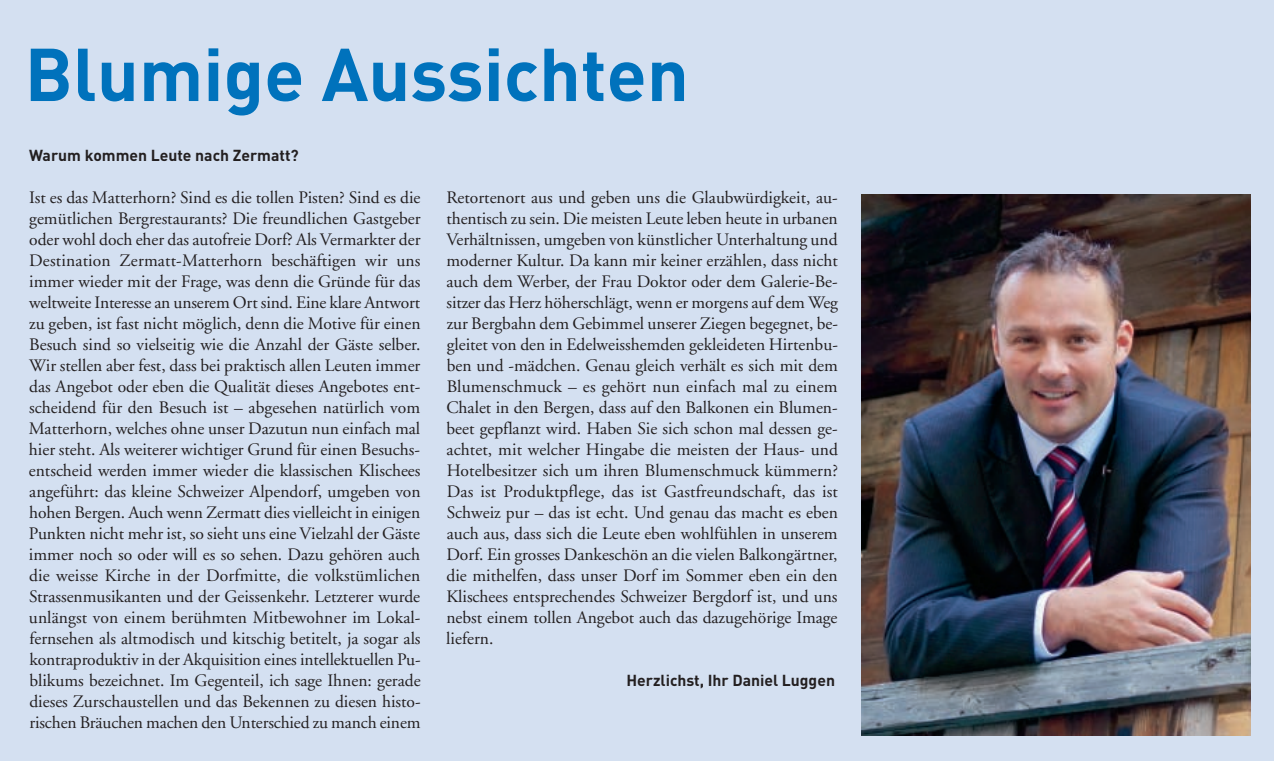
<style>
.page{position:relative;width:1274px;height:761px;background:#d4e0f1}
.page>*{position:absolute;margin:0;border:0;box-sizing:border-box;transform-origin:0 0}
.t1{font:700 73.5px "DIN";color:#0072bc}
.t2{font:17.5px/21px "Adobe Garamond";letter-spacing:-.005em;color:#231f20;text-align:justify}
.t3{font:700 15.75px "DIN";color:#231f20}
</style>
<div class="page">
<img style="left:861px;top:194px;width:389px;height:542px">
<h1 class="t1" style="left:25px;top:33px;width:666px">Blumige Aussichten</h1>
<p class="t3" style="left:29px;top:147px;width:271px">Warum kommen Leute nach Zermatt?</p>
<p class="t2" style="left:29px;top:189px;width:393px">Ist es das Matterhorn? Sind es die tollen Pisten? Sind es die gemütlichen Bergrestaurants? Die freundlichen Gastgeber oder wohl doch eher das autofreie Dorf? Als Vermarkter der Destination Zermatt-Matterhorn beschäftigen wir uns immer wieder mit der Frage, was denn die Gründe für das weltweite Interesse an unserem Ort sind. Eine klare Antwort zu geben, ist fast nicht möglich, denn die Motive für einen Besuch sind so vielseitig wie die Anzahl der Gäste selber.<br>Wir stellen aber fest, dass bei praktisch allen Leuten immer das Angebot oder eben die Qualität dieses Angebotes ent&shy;scheidend für den Besuch ist – abgesehen natürlich vom Matterhorn, welches ohne unser Dazutun nun einfach mal hier steht. Als weiterer wichtiger Grund für einen Besuchs&shy;entscheid werden immer wieder die klassischen Klischees angeführt: das kleine Schweizer Alpendorf, umgeben von hohen Bergen. Auch wenn Zermatt dies vielleicht in einigen Punkten nicht mehr ist, so sieht uns eine Vielzahl der Gäste immer noch so oder will es so sehen. Dazu gehören auch die weisse Kirche in der Dorfmitte, die volkstümlichen Strassenmusikanten und der Geissenkehr. Letzterer wurde unlängst von einem berühmten Mitbewohner im Lokal&shy;fernsehen als altmodisch und kitschig betitelt, ja sogar als kontraproduktiv in der Akquisition eines intellektuellen Pu&shy;blikums bezeichnet. Im Gegenteil, ich sage Ihnen: gerade dieses Zurschaustellen und das Bekennen zu diesen histo&shy;rischen Bräuchen machen den Unterschied zu manch einem</p>
<p class="t2" style="left:446px;top:189px;width:393px">Retortenort aus und geben uns die Glaubwürdigkeit, au&shy;thentisch zu sein. Die meisten Leute leben heute in urbanen Verhältnissen, umgeben von künstlicher Unterhaltung und moderner Kultur. Da kann mir keiner erzählen, dass nicht auch dem Werber, der Frau Doktor oder dem Galerie-Be&shy;sitzer das Herz höherschlägt, wenn er morgens auf dem Weg zur Bergbahn dem Gebimmel unserer Ziegen begegnet, be&shy;gleitet von den in Edelweisshemden gekleideten Hirtenbu&shy;ben und -mädchen. Genau gleich verhält es sich mit dem Blumenschmuck – es gehört nun einfach mal zu einem Chalet in den Bergen, dass auf den Balkonen ein Blumen&shy;beet gepflanzt wird. Haben Sie sich schon mal dessen ge&shy;achtet, mit welcher Hingabe die meisten der Haus- und Hotelbesitzer sich um ihren Blumenschmuck kümmern?<br>Das ist Produktpflege, das ist Gastfreundschaft, das ist Schweiz pur – das ist echt. Und genau das macht es eben auch aus, dass sich die Leute eben wohlfühlen in unserem Dorf. Ein grosses Dankeschön an die vielen Balkongärtner, die mithelfen, dass unser Dorf im Sommer eben ein den Klischees entsprechendes Schweizer Bergdorf ist, und uns nebst einem tollen Angebot auch das dazugehörige Image liefern.</p>
<p class="t3" style="left:626px;top:672px;width:210px">Herzlichst, Ihr Daniel Luggen</p>
</div>
